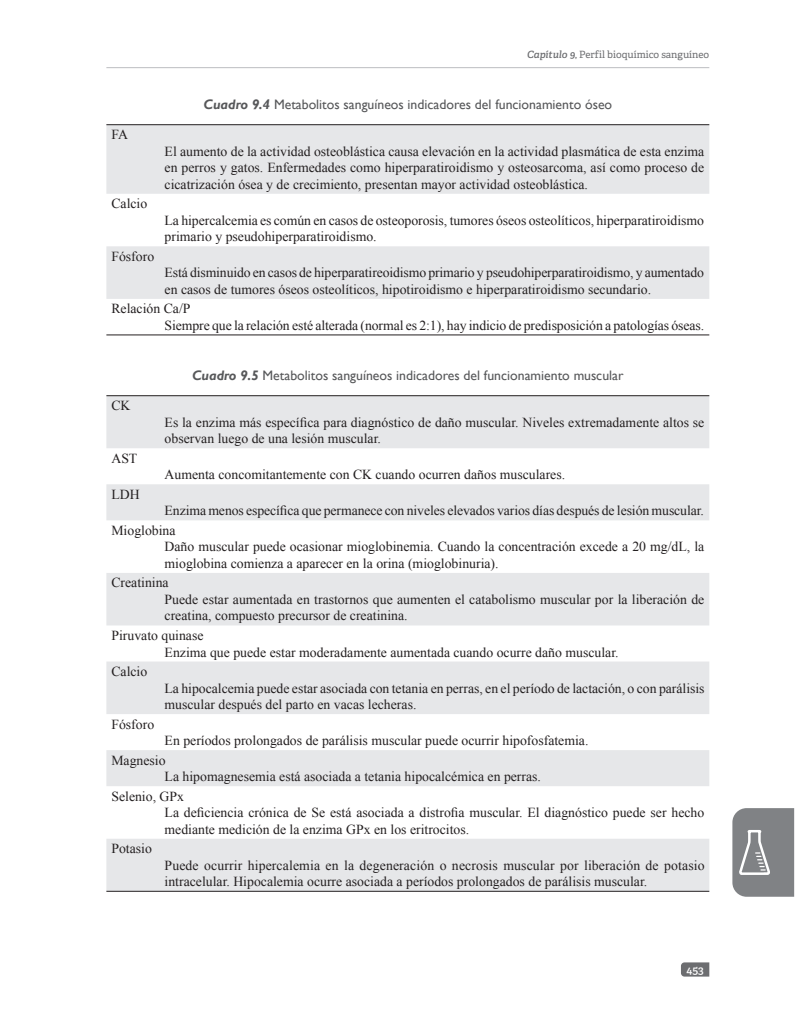
<style>
.page{position:relative;width:798px;height:1028px;background:#fff}
.page>*{position:absolute;margin:0;border:0;box-sizing:border-box;transform-origin:0 0}
.texto_tablas{font:13.75px/16.5px "Times New Roman";color:#231f20}
.titulo_figura{font:13.75px "Gill Sans";color:#57585a}
.t1{font:600 11.25px "Adelle";color:#fff}
.t2{font:10px "Adelle";color:#6c6d70}
.s1{font-weight:600;font-style:italic}
.s2{font-weight:700;font-style:italic}
</style>
<div class="page">
<svg style="left:681px;top:962px;width:28px;height:14px"></svg>
<hr style="left:106px;top:67px;width:603px;height:1px;background:#bcbdc0">
<svg style="left:732px;top:808px;width:63px;height:88px;background:#8c8e91"></svg>
<svg style="left:106px;top:125px;width:603px;height:174px;fill:#e6e7e9"></svg>
<hr style="left:106px;top:124px;width:603px;height:1px;background:#231f20">
<hr style="left:106px;top:334px;width:603px;height:1px;background:#231f20">
<svg style="left:106px;top:396px;width:603px;height:495px;fill:#e6e7e9"></svg>
<hr style="left:106px;top:395px;width:603px;height:1px;background:#231f20">
<hr style="left:106px;top:891px;width:603px;height:1px;background:#231f20">
<p class="texto_tablas" style="left:111px;top:126px;width:18px">FA</p>
<p class="texto_tablas" style="left:111px;top:195px;width:37px">Calcio</p>
<p class="texto_tablas" style="left:111px;top:248px;width:44px">Fósforo</p>
<p class="t2" style="left:527px;top:49px;width:184px"><span class="s1">Capítulo 9</span>, Perfil bioquímico sanguíneo</p>
<p class="titulo_figura" style="left:203px;top:96px;width:410px"><span class="s2">Cuadro 9.4</span> Metabolitos sanguíneos indicadores del funcionamiento óseo</p>
<p class="texto_tablas" style="left:164px;top:143px;width:541px;text-align:justify">El aumento de la actividad osteoblástica causa elevación en la actividad plasmática de esta enzima en perros y gatos. Enfermedades como hiperparatiroidismo y osteosarcoma, así como proceso de cicatrización ósea y de crecimiento, presentan mayor actividad osteoblástica.</p>
<p class="texto_tablas" style="left:164px;top:212px;width:540px">La hipercalcemia es común en casos de osteoporosis, tumores óseos osteolíticos, hiperparatiroidismo primario y pseudohiperparatiroidismo.</p>
<p class="texto_tablas" style="left:164px;top:264px;width:540px">Está disminuido en casos de hiperparatireoidismo primario y pseudohiperparatiroidismo, y aumentado en casos de tumores óseos osteolíticos, hipotiroidismo e hiperparatiroidismo secundario.</p>
<p class="texto_tablas" style="left:111px;top:300px;width:81px">Relación Ca/P</p>
<p class="texto_tablas" style="left:164px;top:317px;width:541px">Siempre que la relación esté alterada (normal es 2:1), hay indicio de predisposición a patologías óseas.</p>
<p class="titulo_figura" style="left:192px;top:367px;width:433px"><span class="s2">Cuadro 9.5</span> Metabolitos sanguíneos indicadores del funcionamiento muscular</p>
<p class="texto_tablas" style="left:111px;top:397px;width:21px">CK</p>
<p class="texto_tablas" style="left:164px;top:414px;width:541px">Es la enzima más específica para diagnóstico de daño muscular. Niveles extremadamente altos se observan luego de una lesión muscular.</p>
<p class="texto_tablas" style="left:111px;top:450px;width:27px">AST</p>
<p class="texto_tablas" style="left:164px;top:466px;width:402px">Aumenta concomitantemente con CK cuando ocurren daños musculares.</p>
<p class="texto_tablas" style="left:111px;top:486px;width:30px">LDH</p>
<p class="texto_tablas" style="left:164px;top:502px;width:540px">Enzima menos específica que permanece con niveles elevados varios días después de lesión muscular.</p>
<p class="texto_tablas" style="left:111px;top:522px;width:66px">Mioglobina</p>
<p class="texto_tablas" style="left:164px;top:538px;width:541px">Daño muscular puede ocasionar mioglobinemia. Cuando la concentración excede a 20 mg/dL, la mioglobina comienza a aparecer en la orina (mioglobinuria).</p>
<p class="texto_tablas" style="left:111px;top:574px;width:59px">Creatinina</p>
<p class="texto_tablas" style="left:164px;top:591px;width:541px">Puede estar aumentada en trastornos que aumenten el catabolismo muscular por la liberación de creatina, compuesto precursor de creatinina.</p>
<p class="texto_tablas" style="left:111px;top:627px;width:94px">Piruvato quinase</p>
<p class="texto_tablas" style="left:164px;top:643px;width:455px">Enzima que puede estar moderadamente aumentada cuando ocurre daño muscular.</p>
<p class="texto_tablas" style="left:111px;top:663px;width:37px">Calcio</p>
<p class="texto_tablas" style="left:164px;top:679px;width:541px">La hipocalcemia puede estar asociada con tetania en perras, en el período de lactación, o con parálisis muscular después del parto en vacas lecheras.</p>
<p class="texto_tablas" style="left:111px;top:715px;width:44px">Fósforo</p>
<p class="texto_tablas" style="left:164px;top:732px;width:425px">En períodos prolongados de parálisis muscular puede ocurrir hipofosfatemia.</p>
<p class="texto_tablas" style="left:111px;top:751px;width:56px">Magnesio</p>
<p class="texto_tablas" style="left:164px;top:768px;width:378px">La hipomagnesemia está asociada a tetania hipocalcémica en perras.</p>
<p class="texto_tablas" style="left:111px;top:787px;width:74px">Selenio, GPx</p>
<p class="texto_tablas" style="left:164px;top:804px;width:541px">La deficiencia crónica de Se está asociada a distrofia muscular. El diagnóstico puede ser hecho mediante medición de la enzima GPx en los eritrocitos.</p>
<p class="texto_tablas" style="left:111px;top:840px;width:42px">Potasio</p>
<p class="texto_tablas" style="left:164px;top:856px;width:541px">Puede ocurrir hipercalemia en la degeneración o necrosis muscular por liberación de potasio intracelular. Hipocalemia ocurre asociada a períodos prolongados de parálisis muscular.</p>
<p class="t1" style="left:686px;top:962px;width:19px">453</p>
</div>
